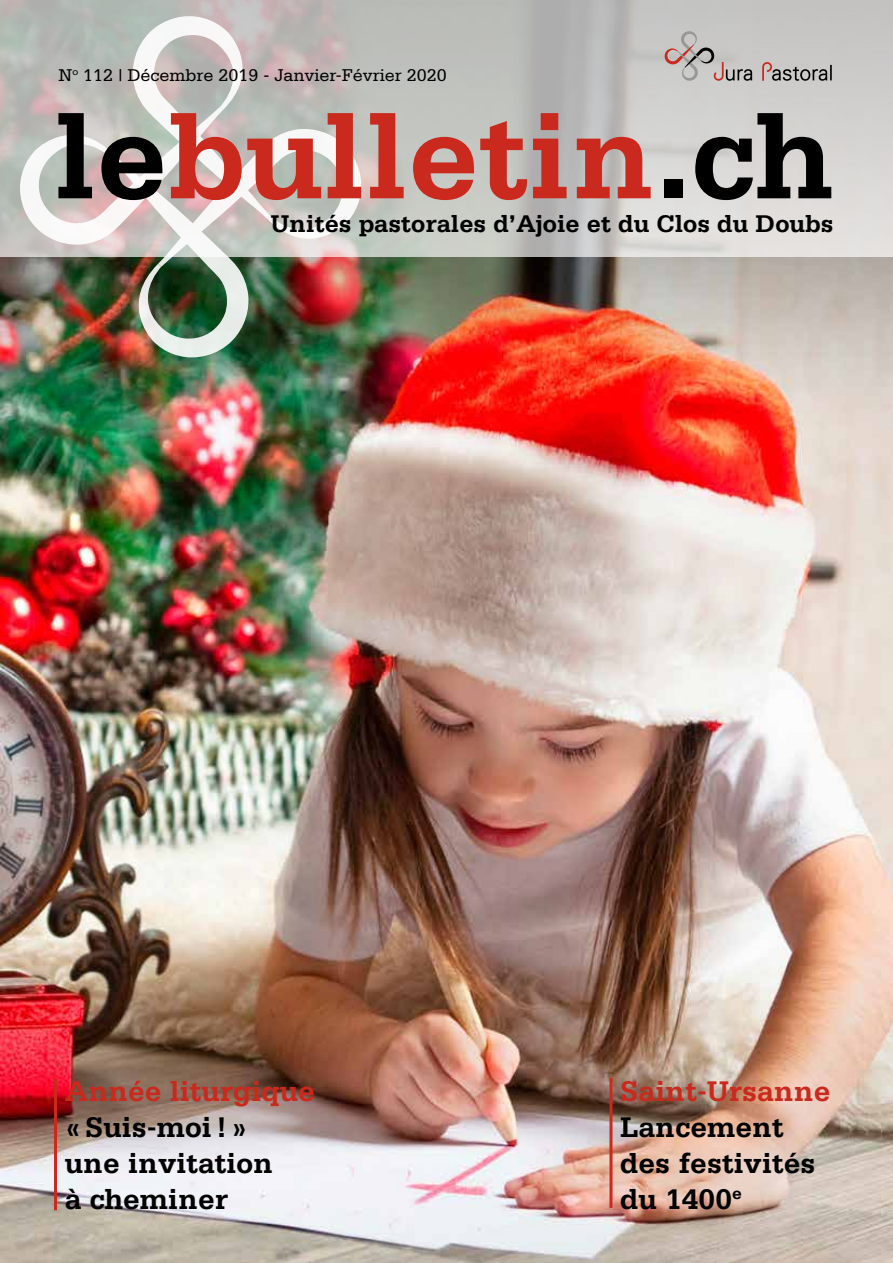
<style>
.page{position:relative;width:893px;height:1263px;background:#fff}
.page>*{position:absolute;margin:0;border:0;box-sizing:border-box;transform-origin:0 0}
.t1{font:700 127.5px "Serifa";color:#ca291d}
.t2{font:700 30px/36px "Serifa";color:#000}
.t3{font:700 30px "Serifa";color:#ca291d}
.t4{font:700 25.5px "Serifa";color:#000}
.t5{font:18px "Serifa";color:#000}
.s1{color:#000}
</style>
<div class="page">
<img style="left:0;top:257px;width:893px;height:1006px">
<svg style="left:0;top:0;width:893px;height:257px;background:#c7c7c5"></svg>
<hr style="left:609px;top:1078px;width:3px;height:130px;background:#ca291d">
<hr style="left:54px;top:1079px;width:3px;height:131px;background:#ca291d">
<img style="left:18px;top:15px;width:345px;height:344px">
<svg style="left:762px;top:62px;width:70px;height:19px"></svg>
<svg style="left:665px;top:31px;width:87px;height:50px;background:#bab3b2"></svg>
<p class="t5" style="left:58px;top:65px;width:390px">N<sup>o</sup> 112 | Décembre 2019 - Janvier-Février 2020</p>
<h1 class="t1" style="left:54px;top:82px;width:781px"><span class="s1">le</span>bulletin<span class="s1">.ch</span></h1>
<p class="t4" style="left:271px;top:209px;width:564px">Unités pastorales d’Ajoie et du Clos du Doubs</p>
<p class="t3" style="left:65px;top:1073px;width:252px">Année liturgique</p>
<p class="t2" style="left:65px;top:1108px;width:210px">«Suis-moi!» une invitation à cheminer</p>
<p class="t3" style="left:620px;top:1073px;width:212px">Saint-Ursanne</p>
<p class="t2" style="left:620px;top:1108px;width:197px">Lancement des festivités du 1400<sup>e</sup></p>
</div>
